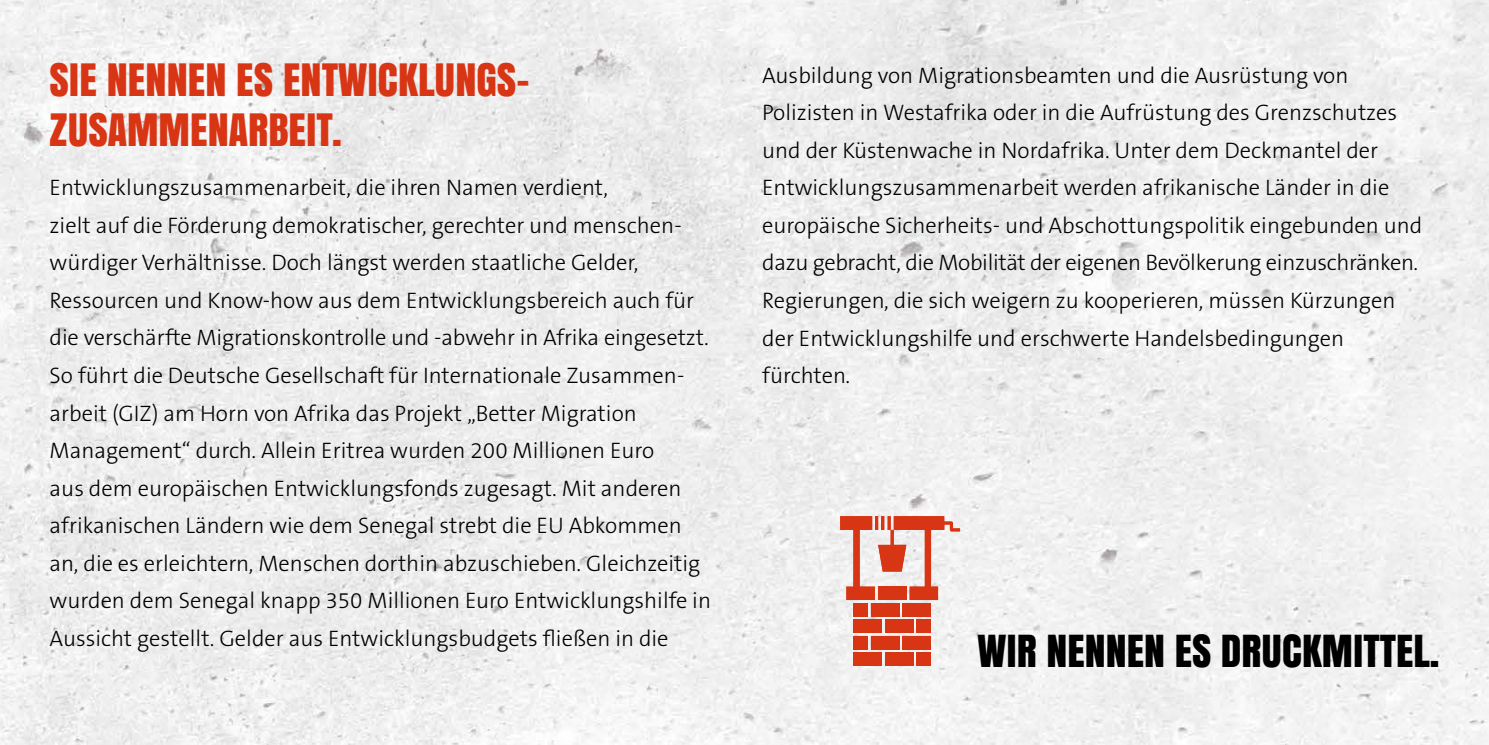
<style>
.page{position:relative;width:1489px;height:745px;background:#fff}
.page>*{position:absolute;margin:0;border:0;box-sizing:border-box;transform-origin:0 0}
.t1{font:41.75px/50px "Anton";color:#d83514}
.t2{font:41.25px "Anton";color:#000}
.t3{font:300 22.5px/37.5px "The Sans B W3";color:#000}
</style>
<div class="page">
<img style="left:0;top:0;width:1488px;height:744px">
<svg style="left:840px;top:516px;width:120px;height:149px"></svg>
<h1 class="t1" style="left:50px;top:54px;width:481px">SIE NENNEN ES ENTWICKLUNGS-<br>ZUSAMMENARBEIT.</h1>
<p class="t3" style="left:762px;top:56px;width:661px">Ausbildung von Migrationsbeamten und die Ausrüstung von Polizisten in Westafrika oder in die Aufrüstung des Grenzschutzes und der Küstenwache in Nordafrika. Unter dem Deckmantel der Entwicklungszusammenarbeit werden afrikanische Länder in die europäische Sicherheits- und Abschottungspolitik eingebunden und dazu gebracht, die Mobilität der eigenen Bevölkerung einzuschränken.<br>Regierungen, die sich weigern zu kooperieren, müssen Kürzungen der Entwicklungshilfe und erschwerte Handelsbedingungen fürchten.</p>
<p class="t3" style="left:50px;top:169px;width:663px">Entwicklungszusammenarbeit, die ihren Namen verdient,<br>zielt auf die Förderung demokratischer, gerechter und menschen&shy;würdiger Verhältnisse. Doch längst werden staatliche Gelder, Ressourcen und Know-how aus dem Entwicklungsbereich auch für die verschärfte Migrationskontrolle und -abwehr in Afrika eingesetzt.<br>So führt die Deutsche Gesellschaft für Internationale Zusammen&shy;arbeit (GIZ) am Horn von Afrika das Projekt „Better Migration Management“ durch. Allein Eritrea wurden 200 Millionen Euro<br>aus dem europäischen Entwicklungsfonds zugesagt. Mit anderen afrikanischen Ländern wie dem Senegal strebt die EU Abkommen an, die es erleichtern, Menschen dorthin abzuschieben. Gleichzeitig wurden dem Senegal knapp 350 Millionen Euro Entwicklungshilfe in Aussicht gestellt. Gelder aus Entwicklungsbudgets fließen in die</p>
<h2 class="t2" style="left:977px;top:618px;width:463px">WIR NENNEN ES DRUCKMITTEL.</h2>
</div>
